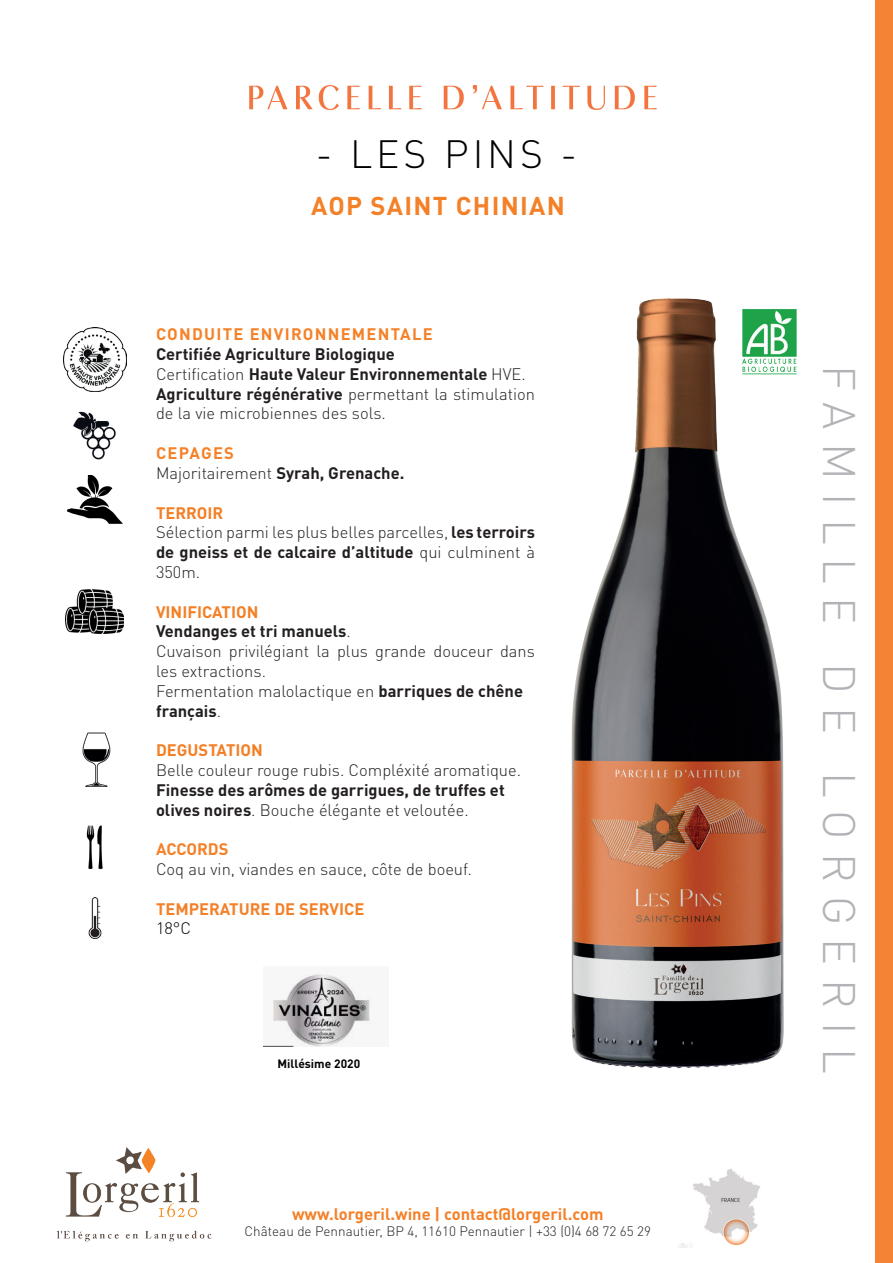
<style>
.page{position:relative;width:893px;height:1263px;background:#fff}
.page>*{position:absolute;margin:0;border:0;box-sizing:border-box;transform-origin:0 0}
.t1{font:300 45px "DINOT";letter-spacing:.3em;color:#b2b3b7}
.t2{font:300 39px "DINOT";letter-spacing:.1em;color:#000}
.t3{font:700 25.5px "DINOT";letter-spacing:.05em;color:#f48028}
.t4{font:300 16.5px/19.8px "DINOT";color:#231f20}
.t5{font:700 16.5px/19.8px "DINOT";color:#231f20}
.t6{font:700 16.5px "DINOT";color:#f48028}
.t7{font:700 16.5px "DINOT";letter-spacing:.075em;color:#f58128}
.t8{font:700 16.5px "DINOT";color:#f37f25}
.t9{font:300 16.5px "DINOT";color:#000001}
.t10{font:300 13.5px "DINOT";color:#231f20}
.t11{font:700 12px "DINOT";color:#000}
.s1{font-weight:300}
.s2{font-weight:700;color:#f58128}
.s3{font-weight:700}
.s4{font-weight:700;color:#f37f25}
</style>
<div class="page">
<div style="left:876px;top:0;width:17px;height:1263px;background:#f48334"></div>
<img style="left:678px;top:1169px;width:82px;height:78px">
<img style="left:57px;top:1147px;width:155px;height:95px">
<img style="left:571px;top:298px;width:226px;height:771px">
<img style="left:249px;top:85px;width:408px;height:25px">
<img style="left:86px;top:825px;width:17px;height:45px">
<img style="left:88px;top:898px;width:14px;height:40px">
<img style="left:82px;top:733px;width:29px;height:53px">
<img style="left:66px;top:589px;width:57px;height:45px">
<img style="left:68px;top:475px;width:54px;height:49px">
<img style="left:73px;top:411px;width:43px;height:49px">
<img style="left:63px;top:328px;width:64px;height:63px">
<img style="left:741px;top:308px;width:56px;height:66px">
<img style="left:263px;top:971px;width:108px;height:76px">
<h2 class="t2" style="left:316px;top:130px;width:263px">- LES PINS -</h2>
<h3 class="t3" style="left:311px;top:189px;width:255px">AOP SAINT CHINIAN</h3>
<p class="t7" style="left:156px;top:323px;width:278px">CONDUITE ENVIRONNEMENTALE</p>
<p class="t5" style="left:156px;top:344px;width:380px">Certifiée Agriculture Biologique<br><span class="s1">Certification</span> Haute Valeur Environnementale <span class="s1">HVE.<br></span>Agriculture régénérative <span class="s1">permettant la stimulation de la vie microbiennes des sols.</span></p>
<p class="t4" style="left:156px;top:443px;width:250px"><span class="s2">CEPAGES<br></span>Majoritairement <span class="s3">Syrah, Grenache.</span></p>
<p class="t4" style="left:156px;top:502px;width:380px"><span class="s4">TERROIR<br></span>Sélection parmi les plus belles parcelles, <span class="s3">les terroirs de gneiss et de calcaire d’altitude</span> qui culminent à<br>350m.</p>
<p class="t4" style="left:156px;top:601px;width:380px"><span class="s4">VINIFICATION<br></span><span class="s3">Vendanges et tri manuels</span>.<br>Cuvaison privilégiant la plus grande douceur dans les extractions.<br>Fermentation malolactique en <span class="s3">barriques de chêne français</span>.</p>
<p class="t8" style="left:156px;top:739px;width:108px">DEGUSTATION</p>
<p class="t4" style="left:156px;top:760px;width:367px">Belle couleur rouge rubis. Compléxité aromatique.</p>
<p class="t5" style="left:156px;top:779px;width:350px">Finesse des arômes de garrigues, de truffes et olives noires<span class="s1">. Bouche élégante et veloutée.</span></p>
<p class="t6" style="left:156px;top:838px;width:74px">ACCORDS</p>
<p class="t4" style="left:156px;top:859px;width:317px">Coq au vin, viandes en sauce, côte de boeuf.</p>
<p class="t6" style="left:156px;top:898px;width:210px">TEMPERATURE DE SERVICE</p>
<p class="t9" style="left:156px;top:918px;width:37px">18°C</p>
<p class="t11" style="left:278px;top:1055px;width:84px">Millésime 2020</p>
<p class="t6" style="left:292px;top:1203px;width:313px">www.lorgeril.wine | contact@lorgeril.com</p>
<p class="t10" style="left:245px;top:1223px;width:408px">Château de Pennautier, BP 4, 11610 Pennautier | +33 (0)4 68 72 65 29</p>
<h1 class="t1" style="left:867px;top:365px;width:709px;rotate:90deg">FAMILLE DE LORGERIL</h1>
</div>
